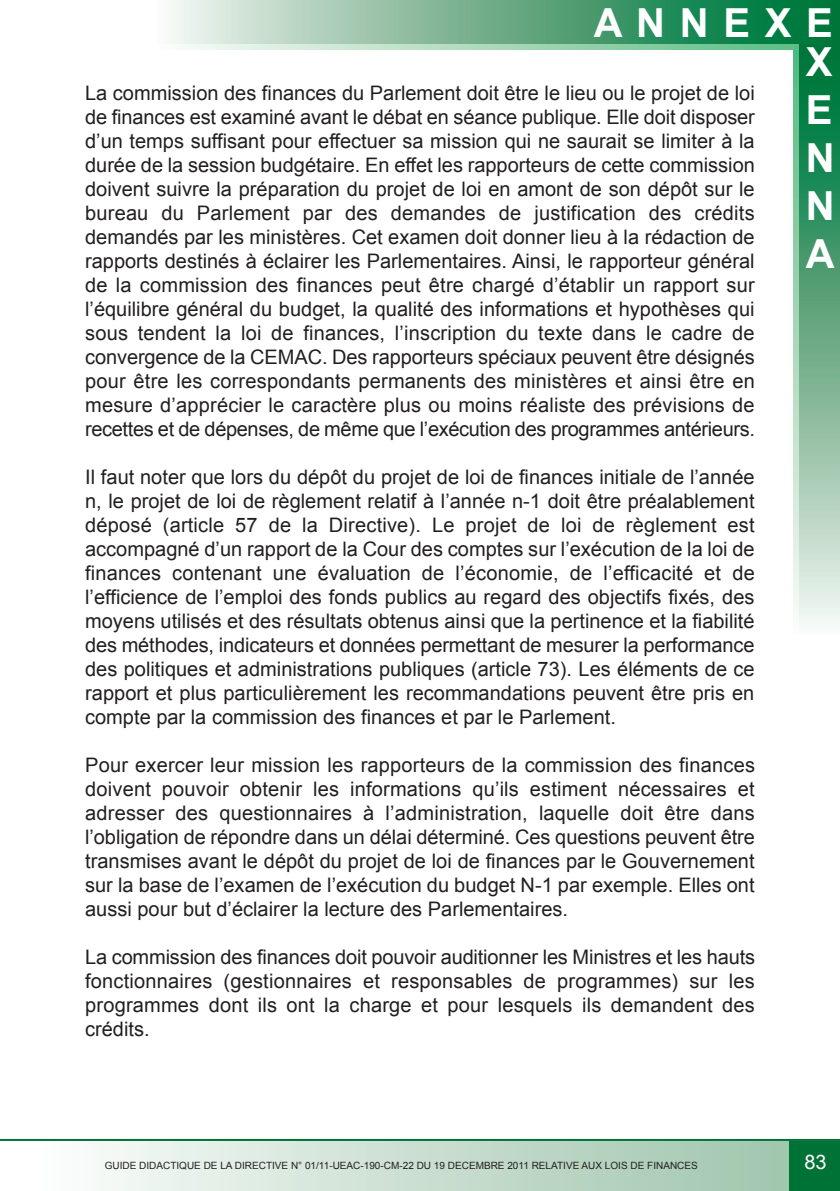
<style>
.page{position:relative;width:840px;height:1191px;background:#fff}
.page>*{position:absolute;margin:0;border:0;box-sizing:border-box;transform-origin:0 0}
.t1{font:700 40px/48px "Arial";color:#fff;text-align:right}
.t2{font:20px/24px "Arial";color:#231f20;text-align:justify}
.t3{font:20px "Arial";color:#fff}
.t4{font:10px "Arial";color:#231f20}
</style>
<div class="page">
<div style="left:42px;top:1141px;width:746px;height:50px;background:linear-gradient(to right,#fafdfb,#9fc4ac)"></div>
<hr style="left:0;top:1139px;width:839px;height:2px;background:#007236">
<div style="left:793px;top:27px;width:46px;height:607px;background:linear-gradient(to bottom,#4bb678,#fdfaf8)"></div>
<div style="left:157px;top:0;width:682px;height:50px;background:linear-gradient(to right,#fdfbf9,#54b87c)"></div>
<div style="left:799px;top:27px;width:40px;height:607px;background:linear-gradient(to bottom,#006725,#f2f1eb)"></div>
<div style="left:157px;top:0;width:682px;height:44px;background:linear-gradient(to right,#f3f2ec,#006c2c)"></div>
<div style="left:788px;top:1141px;width:51px;height:50px;background:#007236"></div>
<h1 class="t1" style="left:593px;top:4px;width:240px;line-height:39px">A N N E X E<br>X</h1>
<h1 class="t1" style="left:805px;top:86px;width:30px;text-align:justify">E N N A</h1>
<p class="t2" style="left:85px;top:81px;width:671px">La commission des finances du Parlement doit être le lieu ou le projet de loi de finances est examiné avant le débat en séance publique. Elle doit disposer d’un temps suffisant pour effectuer sa mission qui ne saurait se limiter à la durée de la session budgétaire. En effet les rapporteurs de cette commission doivent suivre la préparation du projet de loi en amont de son dépôt sur le bureau du Parlement par des demandes de justification des crédits demandés par les ministères. Cet examen doit donner lieu à la rédaction de rapports destinés à éclairer les Parlementaires. Ainsi, le rapporteur général de la commission des finances peut être chargé d’établir un rapport sur l’équilibre général du budget, la qualité des informations et hypothèses qui sous tendent la loi de finances, l’inscription du texte dans le cadre de convergence de la CEMAC. Des rapporteurs spéciaux peuvent être désignés pour être les correspondants permanents des ministères et ainsi être en mesure d’apprécier le caractère plus ou moins réaliste des prévisions de recettes et de dépenses, de même que l’exécution des programmes antérieurs.</p>
<p class="t2" style="left:85px;top:465px;width:670px">Il faut noter que lors du dépôt du projet de loi de finances initiale de l’année n, le projet de loi de règlement relatif à l’année n-1 doit être préalablement déposé (article 57 de la Directive). Le projet de loi de règlement est accompagné d’un rapport de la Cour des comptes sur l’exécution de la loi de finances contenant une évaluation de l’économie, de l’efficacité et de l’efficience de l’emploi des fonds publics au regard des objectifs fixés, des moyens utilisés et des résultats obtenus ainsi que la pertinence et la fiabilité des méthodes, indicateurs et données permettant de mesurer la performance des politiques et administrations publiques (article 73). Les éléments de ce rapport et plus particulièrement les recommandations peuvent être pris en compte par la commission des finances et par le Parlement.</p>
<p class="t2" style="left:85px;top:753px;width:671px">Pour exercer leur mission les rapporteurs de la commission des finances doivent pouvoir obtenir les informations qu’ils estiment nécessaires et adresser des questionnaires à l’administration, laquelle doit être dans l’obligation de répondre dans un délai déterminé. Ces questions peuvent être transmises avant le dépôt du projet de loi de finances par le Gouvernement sur la base de l’examen de l’exécution du budget N-1 par exemple. Elles ont aussi pour but d’éclairer la lecture des Parlementaires.</p>
<p class="t2" style="left:85px;top:945px;width:671px">La commission des finances doit pouvoir auditionner les Ministres et les hauts fonctionnaires (gestionnaires et responsables de programmes) sur les programmes dont ils ont la charge et pour lesquels ils demandent des crédits.</p>
<p class="t4" style="left:105px;top:1159px;width:594px">GUIDE DIDACTIQUE DE LA DIRECTIVE N° 01/11-UEAC-190-CM-22 DU 19 DECEMBRE 2011 RELATIVE AUX LOIS DE FINANCES</p>
<p class="t3" style="left:804px;top:1151px;width:24px">83</p>
</div>
